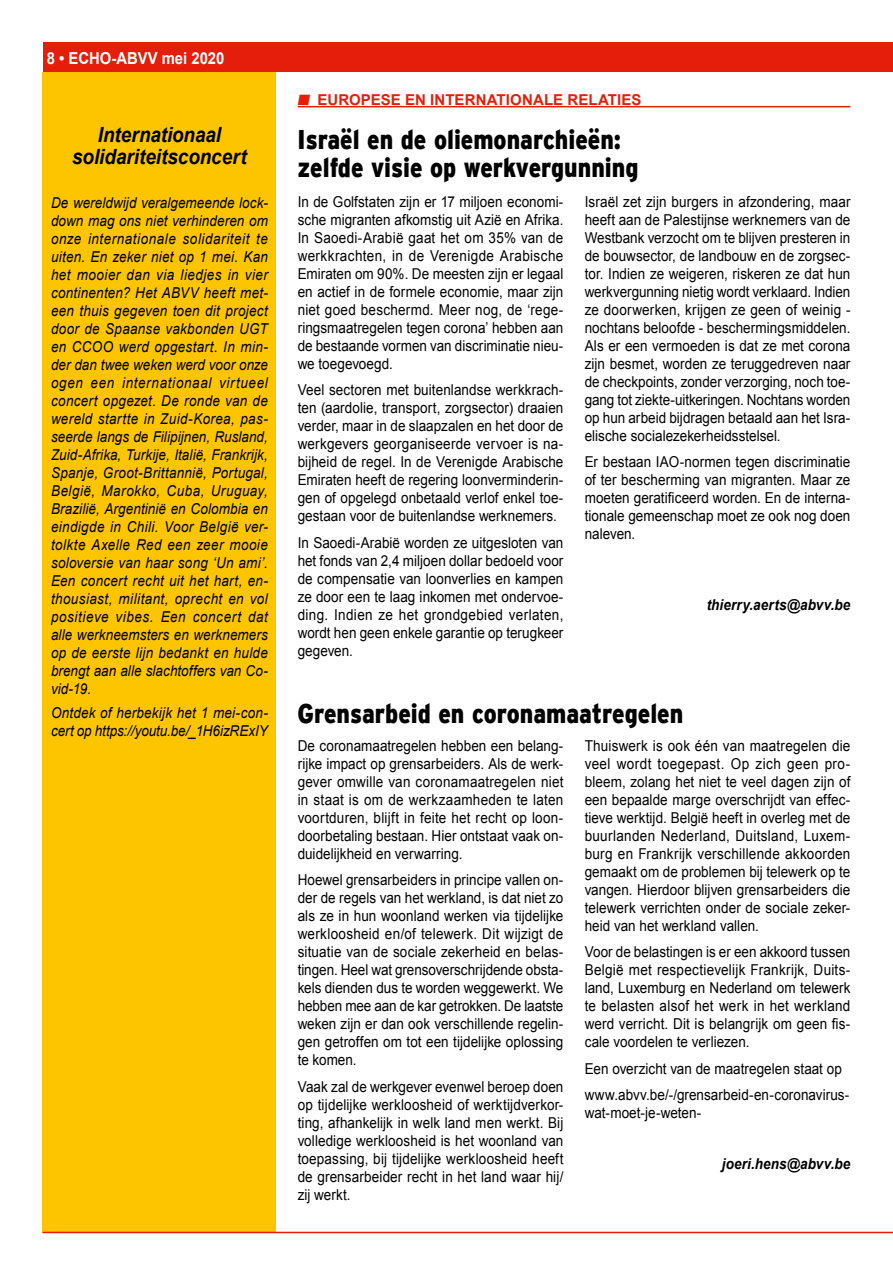
<style>
.page{position:relative;width:893px;height:1263px;background:#fff}
.page>*{position:absolute;margin:0;border:0;box-sizing:border-box;transform-origin:0 0}
.t1{font:900 27px/28.5px "Interstate";color:#000;scale:.85 1}
.t2{font:italic 700 21px/22.5px "Arial";letter-spacing:-.005em;color:#000;text-align:center;scale:.9 1}
.t3{font:700 16.5px "Arial";color:#fff;scale:.9 1}
.t4{font:15px/18px "Arial";letter-spacing:.005em;color:#000;text-align:justify;scale:.9 1}
.t5{font:italic 15px/18px "Arial";letter-spacing:.01em;color:#000;text-align:justify;scale:.9 1}
.t6{font:italic 700 15px "Arial";letter-spacing:.01em;color:#000;scale:.9 1}
.t7{font:700 15px "Arial";letter-spacing:.005em;color:#e41e0a}
</style>
<div class="page">
<div style="left:43px;top:43px;width:850px;height:29px;background:#e41e0a"></div>
<div style="left:43px;top:72px;width:233px;height:1161px;background:#fdc500"></div>
<hr style="left:43px;top:1232px;width:850px;height:1px;background:#e41e0a">
<hr style="left:298px;top:106px;width:552px;height:1px;background:#e41e0a">
<p class="t3" style="left:47px;top:47px;width:199px">8 • ECHO-ABVV mei 2020</p>
<h2 class="t2" style="left:72px;top:124px;width:195px">Internationaal solidariteitsconcert</h2>
<p class="t5" style="left:51px;top:194px;width:242px">De wereldwijd veralgemeende lock&shy;down mag ons niet verhinderen om onze internationale solidariteit te uiten. En zeker niet op 1 mei. Kan het mooier dan via liedjes in vier continenten? Het ABVV heeft met&shy;een thuis gegeven toen dit project door de Spaanse vakbonden UGT en CCOO werd opgestart. In min&shy;der dan twee weken werd voor onze ogen een internationaal virtueel concert opgezet. De ronde van de wereld startte in Zuid-Korea, pas&shy;seerde langs de Filipijnen, Rusland, Zuid-Afrika, Turkije, Italië, Frankrijk, Spanje, Groot-Brittannië, Portugal, België, Marokko, Cuba, Uruguay, Brazilië, Argentinië en Colombia en eindigde in Chili. Voor België ver&shy;tolkte Axelle Red een zeer mooie soloversie van haar song ‘Un ami’.<br>Een concert recht uit het hart, en&shy;thousiast, militant, oprecht en vol positieve vibes. Een concert dat alle werkneemsters en werknemers op de eerste lijn bedankt en hulde brengt aan alle slachtoffers van Co&shy;vid-19.</p>
<p class="t5" style="left:51px;top:704px;width:242px">Ontdek of herbekijk het 1 mei-con&shy;cert op https://youtu.be/_1H6izRExIY</p>
<p class="t7" style="left:298px;top:90px;width:345px">■ EUROPESE EN INTERNATIONALE RELATIES</p>
<h1 class="t1" style="left:298px;top:125px;width:402px">Israël en de oliemonarchieën: zelfde visie op werkvergunning</h1>
<p class="t4" style="left:298px;top:192px;width:297px">In de Golfstaten zijn er 17 miljoen economi&shy;sche migranten afkomstig uit Azië en Afrika.<br>In Saoedi-Arabië gaat het om 35% van de werkkrachten, in de Verenigde Arabische Emiraten om 90%. De meesten zijn er legaal en actief in de formele economie, maar zijn niet goed beschermd. Meer nog, de ‘rege&shy;ringsmaatregelen tegen corona’ hebben aan de bestaande vormen van discriminatie nieu&shy;we toegevoegd.</p>
<p class="t4" style="left:298px;top:381px;width:297px">Veel sectoren met buitenlandse werkkrach&shy;ten (aardolie, transport, zorgsector) draaien verder, maar in de slaapzalen en het door de werkgevers georganiseerde vervoer is na&shy;bijheid de regel. In de Verenigde Arabische Emiraten heeft de regering loonverminderin&shy;gen of opgelegd onbetaald verlof enkel toe&shy;gestaan voor de buitenlandse werknemers.</p>
<p class="t4" style="left:298px;top:533px;width:297px">In Saoedi-Arabië worden ze uitgesloten van het fonds van 2,4 miljoen dollar bedoeld voor de compensatie van loonverlies en kampen ze door een te laag inkomen met ondervoe&shy;ding. Indien ze het grondgebied verlaten, wordt hen geen enkele garantie op terugkeer gegeven.</p>
<p class="t4" style="left:585px;top:192px;width:297px">Israël zet zijn burgers in afzondering, maar heeft aan de Palestijnse werknemers van de Westbank verzocht om te blijven presteren in de bouwsector, de landbouw en de zorgsec&shy;tor. Indien ze weigeren, riskeren ze dat hun werkvergunning nietig wordt verklaard. Indien ze doorwerken, krijgen ze geen of weinig - nochtans beloofde - beschermingsmiddelen.<br>Als er een vermoeden is dat ze met corona zijn besmet, worden ze teruggedreven naar de checkpoints, zonder verzorging, noch toe&shy;gang tot ziekte-uitkeringen. Nochtans worden op hun arbeid bijdragen betaald aan het Isra&shy;ëlische socialezekerheidsstelsel.</p>
<p class="t4" style="left:585px;top:453px;width:297px">Er bestaan IAO-normen tegen discriminatie of ter bescherming van migranten. Maar ze moeten geratificeerd worden. En de interna&shy;tionale gemeenschap moet ze ook nog doen naleven.</p>
<p class="t6" style="left:707px;top:595px;width:161px">thierry.aerts@abvv.be</p>
<h1 class="t1" style="left:298px;top:699px;width:455px">Grensarbeid en coronamaatregelen</h1>
<p class="t4" style="left:298px;top:736px;width:297px">De coronamaatregelen hebben een belang&shy;rijke impact op grensarbeiders. Als de werk&shy;gever omwille van coronamaatregelen niet in staat is om de werkzaamheden te laten voortduren, blijft in feite het recht op loon&shy;doorbetaling bestaan. Hier ontstaat vaak on&shy;duidelijkheid en verwarring.</p>
<p class="t4" style="left:298px;top:871px;width:297px">Hoewel grensarbeiders in principe vallen on&shy;der de regels van het werkland, is dat niet zo als ze in hun woonland werken via tijdelijke werkloosheid en/of telewerk. Dit wijzigt de situatie van de sociale zekerheid en belas&shy;tingen. Heel wat grensoverschrijdende obsta&shy;kels dienden dus te worden weggewerkt. We hebben mee aan de kar getrokken. De laatste weken zijn er dan ook verschillende regelin&shy;gen getroffen om tot een tijdelijke oplossing te komen.</p>
<p class="t4" style="left:298px;top:1077px;width:297px">Vaak zal de werkgever evenwel beroep doen op tijdelijke werkloosheid of werktijdverkor&shy;ting, afhankelijk in welk land men werkt. Bij volledige werkloosheid is het woonland van toepassing, bij tijdelijke werkloosheid heeft de grensarbeider recht in het land waar hij/ zij werkt.</p>
<p class="t4" style="left:585px;top:736px;width:297px">Thuiswerk is ook één van maatregelen die veel wordt toegepast. Op zich geen pro&shy;bleem, zolang het niet te veel dagen zijn of een bepaalde marge overschrijdt van effec&shy;tieve werktijd. België heeft in overleg met de buurlanden Nederland, Duitsland, Luxem&shy;burg en Frankrijk verschillende akkoorden gemaakt om de problemen bij telewerk op te vangen. Hierdoor blijven grensarbeiders die telewerk verrichten onder de sociale zeker&shy;heid van het werkland vallen.</p>
<p class="t4" style="left:585px;top:943px;width:297px">Voor de belastingen is er een akkoord tussen België met respectievelijk Frankrijk, Duits&shy;land, Luxemburg en Nederland om telewerk te belasten alsof het werk in het werkland werd verricht. Dit is belangrijk om geen fis&shy;cale voordelen te verliezen.</p>
<p class="t4" style="left:585px;top:1055px;width:296px;line-height:26.5px">Een overzicht van de maatregelen staat op www.abvv.be/-/grensarbeid-en-coronavirus-</p>
<p class="t4" style="left:585px;top:1104px;width:131px">wat-moet-je-weten-</p>
<p class="t6" style="left:722px;top:1154px;width:144px">joeri.hens@abvv.be</p>
</div>
